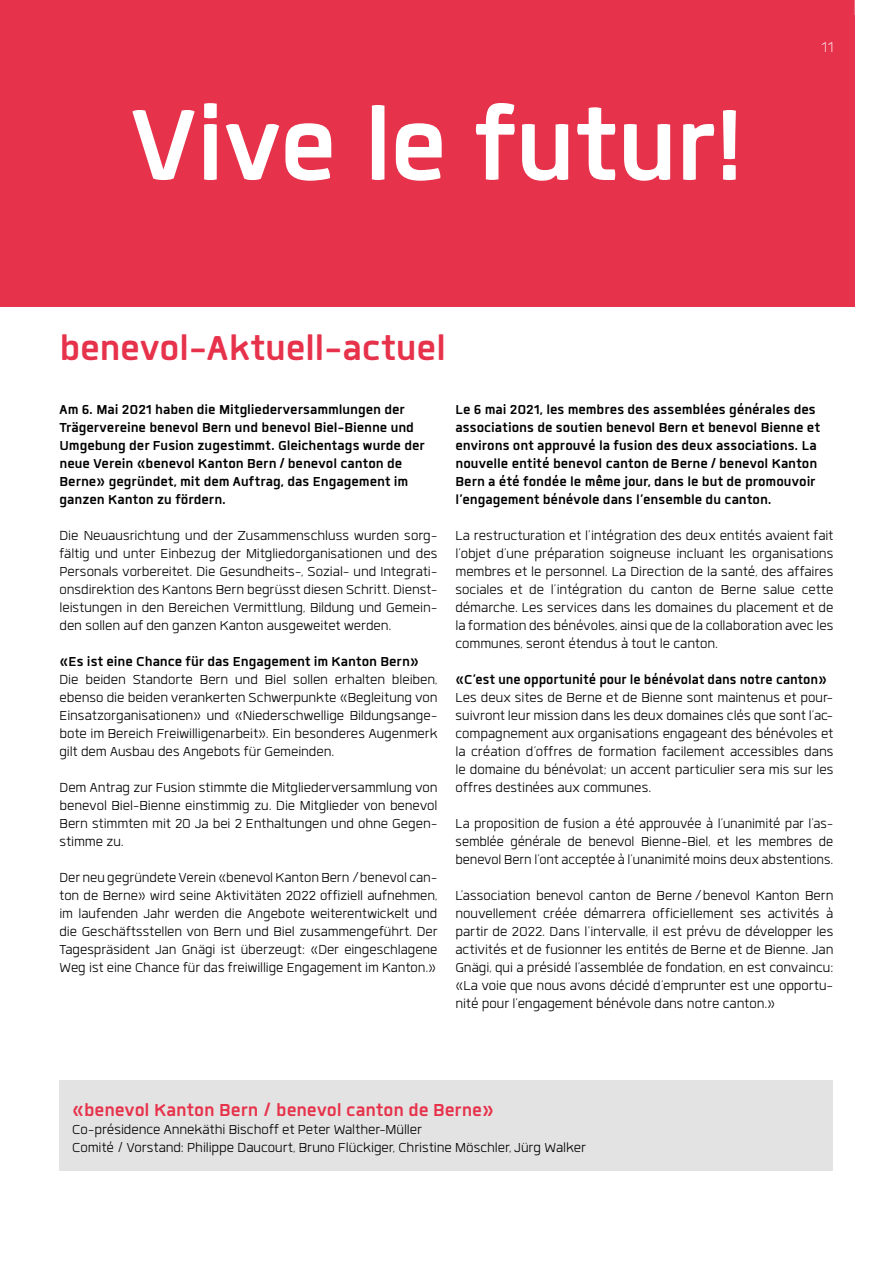
<style>
.page{position:relative;width:893px;height:1263px;background:#fff}
.page>*{position:absolute;margin:0;border:0;box-sizing:border-box;transform-origin:0 0}
.t1{font:700 140.1px "Quan";letter-spacing:-.005em;color:#fff}
.t2{font:700 48px "Quan";letter-spacing:-.005em;color:#e7324b}
.t3{font:700 24px "Quan";color:#e7324b}
.t4{font:300 19.5px "Quan";color:#fff}
.t5{font:300 18px/18px "Quan";color:#000;text-align:justify}
.t6{font:700 18px/18px "Quan";color:#000}
.s1{font-style:italic}
</style>
<div class="page">
<div style="left:0;top:0;width:855px;height:15px;background:#e7324b"></div>
<div style="left:60px;top:1080px;width:773px;height:90px;background:#e3e3e3"></div>
<div style="left:0;top:15px;width:855px;height:291px;background:#e7324b"></div>
<h1 class="t1" style="left:131px;top:77px;width:615px">Vive le futur!</h1>
<h2 class="t2" style="left:60px;top:325px;width:388px">benevol-Aktuell-actuel</h2>
<p class="t4" style="left:822px;top:38px;width:13px">11</p>
<p class="t6" style="left:60px;top:400px;width:367px">Am 6. Mai 2021 haben die Mitgliederversammlungen der Trägervereine benevol Bern und benevol Biel-Bienne und Umgebung der Fusion zugestimmt. Gleichentags wurde der neue Verein «benevol Kanton Bern / benevol canton de Berne» gegründet, mit dem Auftrag, das Engagement im ganzen Kanton zu fördern.</p>
<p class="t5" style="left:60px;top:526px;width:379px">Die Neuausrichtung und der Zusammenschluss wurden sorg&shy;fältig und unter Einbezug der Mitgliedorganisationen und des Personals vorbereitet. Die Gesundheits-, Sozial- und Integrati&shy;onsdirektion des Kantons Bern begrüsst diesen Schritt. Dienst&shy;leistungen in den Bereichen Vermittlung, Bildung und Gemein&shy;den sollen auf den ganzen Kanton ausgeweitet werden.</p>
<p class="t6" style="left:60px;top:652px;width:361px">«Es ist eine Chance für das Engagement im Kanton Bern»</p>
<p class="t5" style="left:60px;top:670px;width:379px">Die beiden Standorte Bern und Biel sollen erhalten bleiben, ebenso die beiden verankerten Schwerpunkte «Begleitung von Einsatzorganisationen» und «Niederschwellige Bildungsange&shy;bote im Bereich Freiwilligenarbeit». Ein besonderes Augenmerk gilt dem Ausbau des Angebots für Gemeinden.</p>
<p class="t5" style="left:60px;top:778px;width:379px">Dem Antrag zur Fusion stimmte die Mitgliederversammlung von benevol Biel-Bienne einstimmig zu. Die Mitglieder von benevol Bern stimmten mit 20 Ja bei 2 Enthaltungen und ohne Gegen&shy;stimme zu.</p>
<p class="t5" style="left:60px;top:868px;width:379px">Der neu gegründete Verein «benevol Kanton Bern <span class="s1">/</span>benevol can&shy;ton de Berne» wird seine Aktivitäten 2022 offiziell aufnehmen, im laufenden Jahr werden die Angebote weiterentwickelt und die Geschäftsstellen von Bern und Biel zusammengeführt. Der Tagespräsident Jan Gnägi ist überzeugt: «Der eingeschlagene Weg ist eine Chance für das freiwillige Engagement im Kanton.»</p>
<p class="t6" style="left:455px;top:400px;width:366px">Le 6 mai 2021, les membres des assemblées générales des associations de soutien benevol Bern et benevol Bienne et environs ont approuvé la fusion des deux associations. La nouvelle entité benevol canton de Berne / benevol Kanton Bern a été fondée le même jour, dans le but de promouvoir l’engagement bénévole dans l’ensemble du canton.</p>
<p class="t5" style="left:455px;top:526px;width:379px">La restructuration et l’intégration des deux entités avaient fait l’objet d’une préparation soigneuse incluant les organisations membres et le personnel. La Direction de la santé, des affaires sociales et de l’intégration du canton de Berne salue cette démarche. Les services dans les domaines du placement et de la formation des bénévoles, ainsi que de la collaboration avec les communes, seront étendus à tout le canton.</p>
<p class="t6" style="left:455px;top:670px;width:373px">«C’est une opportunité pour le bénévolat dans notre canton»</p>
<p class="t5" style="left:455px;top:688px;width:379px">Les deux sites de Berne et de Bienne sont maintenus et pour&shy;suivront leur mission dans les deux domaines clés que sont l’ac&shy;compagnement aux organisations engageant des bénévoles et la création d’offres de formation facilement accessibles dans le domaine du bénévolat; un accent particulier sera mis sur les offres destinées aux communes.</p>
<p class="t5" style="left:455px;top:814px;width:379px">La proposition de fusion a été approuvée à l’unanimité par l’as&shy;semblée générale de benevol Bienne-Biel, et les membres de benevol Bern l’ont acceptée à l’unanimité moins deux abstentions.</p>
<p class="t5" style="left:455px;top:886px;width:379px">L’association benevol canton de Berne <span class="s1">/</span>benevol Kanton Bern nouvellement créée démarrera officiellement ses activités à partir de 2022. Dans l’intervalle, il est prévu de développer les activités et de fusionner les entités de Berne et de Bienne. Jan Gnägi, qui a présidé l’assemblée de fondation, en est convaincu: «La voie que nous avons décidé d’emprunter est une opportu&shy;nité pour l’engagement bénévole dans notre canton.»</p>
<h3 class="t3" style="left:72px;top:1098px;width:423px">«benevol Kanton Bern / benevol canton de Berne»</h3>
<p class="t5" style="left:72px;top:1120px;width:515px">Co-présidence Annekäthi Bischoff et Peter Walther-Müller<br>Comité / Vorstand: Philippe Daucourt, Bruno Flückiger, Christine Möschler, Jürg Walker</p>
</div>
